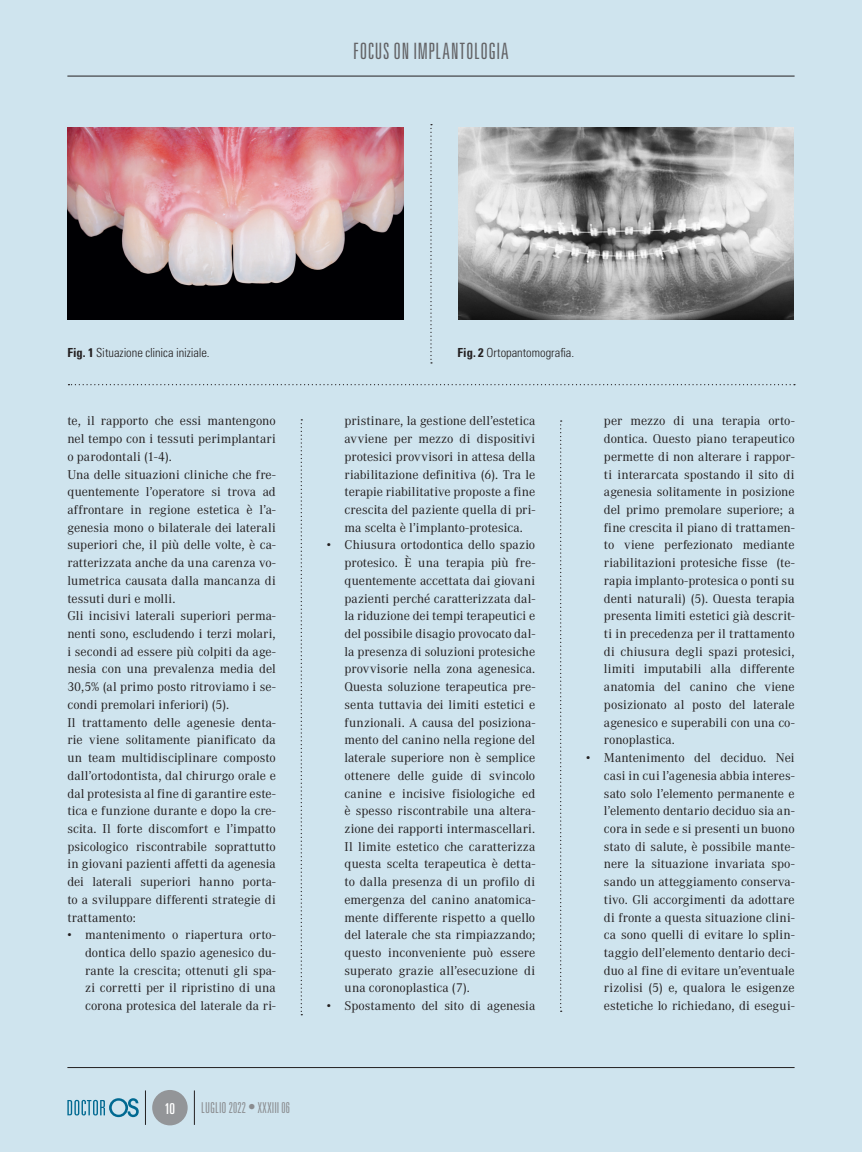
<style>
.page{position:relative;width:862px;height:1152px;background:#fff}
.page>*{position:absolute;margin:0;border:0;box-sizing:border-box;transform-origin:0 0}
.t1{font:300 ultra-condensed 22.5px "Univers";letter-spacing:.03em;color:#636366}
.t2{font:300 ultra-condensed 15px "Univers";letter-spacing:.01em;color:#8a8c8f}
.t3{font:ultra-condensed 15px "Univers";color:#fff}
.t4{font:12.5px/17.8px "Corporate ABQ";color:#231f20;text-align:justify}
.t5{font:300 condensed 12.5px "Univers";letter-spacing:-.005em;color:#231f20}
.s1{font-weight:700}
</style>
<div class="page">
<hr style="left:861px;top:0;width:1px;height:1152px;background:#cfe4ee">
<div style="left:0;top:0;width:861px;height:1152px;background:#cfe4ee"></div>
<hr style="left:67px;top:76px;width:727px;height:1px;background:#231f20">
<hr style="left:67px;top:1067px;width:727px;height:1px;background:#231f20">
<div style="left:152px;top:1090px;width:35px;height:35px;background:#939598;border-radius:50%"></div>
<svg style="left:67px;top:1098px;width:72px;height:19px"></svg>
<hr style="left:194px;top:1090px;width:1px;height:34px;background:#231f20">
<hr style="left:145px;top:1090px;width:1px;height:34px;background:#231f20">
<svg style="left:430px;top:124px;width:2px;height:239px"></svg>
<svg style="left:300px;top:419px;width:2px;height:596px"></svg>
<svg style="left:560px;top:420px;width:1px;height:592px"></svg>
<img style="left:68px;top:128px;width:335px;height:191px">
<img style="left:458px;top:128px;width:335px;height:191px">
<svg style="left:68px;top:384px;width:726px;height:1px"></svg>
<h1 class="t1" style="left:353px;top:39px;width:157px">FOCUS ON IMPLANTOLOGIA</h1>
<p class="t5" style="left:67px;top:344px;width:144px"><span class="s1">Fig. 1</span> Situazione clinica iniziale.</p>
<p class="t5" style="left:457px;top:344px;width:118px"><span class="s1">Fig. 2</span> Ortopantomografia.</p>
<p class="t4" style="left:67px;top:412px;width:210px;text-align:left">te, il rapporto che essi mantengono nel tempo con i tessuti perimplantari o parodontali (1-4).<br>Una delle situazioni cliniche che fre&shy;quentemente l’operatore si trova ad affrontare in regione estetica è l’a&shy;genesia mono o bilaterale dei laterali superiori che, il più delle volte, è ca&shy;ratterizzata anche da una carenza vo&shy;lumetrica causata dalla mancanza di tessuti duri e molli.<br>Gli incisivi laterali superiori perma&shy;nenti sono, escludendo i terzi molari, i secondi ad essere più colpiti da age&shy;nesia con una prevalenza media del 30,5% (al primo posto ritroviamo i se&shy;condi premolari inferiori) (5).<br>Il trattamento delle agenesie denta&shy;rie viene solitamente pianificato da un team multidisciplinare composto dall’ortodontista, dal chirurgo orale e dal protesista al fine di garantire este&shy;tica e funzione durante e dopo la cre&shy;scita. Il forte discomfort e l’impatto psicologico riscontrabile soprattutto in giovani pazienti affetti da agenesia dei laterali superiori hanno porta&shy;to a sviluppare differenti strategie di trattamento:</p>
<p class="t4" style="left:85px;top:926px;width:192px;text-indent:-18px">• mantenimento o riapertura orto&shy;dontica dello spazio agenesico du&shy;rante la crescita; ottenuti gli spa&shy;zi corretti per il ripristino di una corona protesica del laterale da ri-</p>
<p class="t4" style="left:344px;top:412px;width:192px">pristinare, la gestione dell’estetica avviene per mezzo di dispositivi protesici provvisori in attesa della riabilitazione definitiva (6). Tra le terapie riabilitative proposte a fine crescita del paziente quella di pri&shy;ma scelta è l’implanto-protesica.</p>
<p class="t4" style="left:344px;top:536px;width:192px;text-indent:-18px">• Chiusura ortodontica dello spazio protesico. È una terapia più fre&shy;quentemente accettata dai giovani pazienti perché caratterizzata dal&shy;la riduzione dei tempi terapeutici e del possibile disagio provocato dal&shy;la presenza di soluzioni protesiche provvisorie nella zona agenesica.<br>Questa soluzione terapeutica pre&shy;senta tuttavia dei limiti estetici e funzionali. A causa del posiziona&shy;mento del canino nella regione del laterale superiore non è semplice ottenere delle guide di svincolo canine e incisive fisiologiche ed è spesso riscontrabile una altera&shy;zione dei rapporti intermascellari.<br>Il limite estetico che caratterizza questa scelta terapeutica è detta&shy;to dalla presenza di un profilo di emergenza del canino anatomica&shy;mente differente rispetto a quello del laterale che sta rimpiazzando; questo inconveniente può essere superato grazie all’esecuzione di una coronoplastica (7).</p>
<p class="t4" style="left:326px;top:997px;width:210px">• Spostamento del sito di agenesia</p>
<p class="t4" style="left:603px;top:412px;width:192px">per mezzo di una terapia orto&shy;dontica. Questo piano terapeutico permette di non alterare i rappor&shy;ti interarcata spostando il sito di agenesia solitamente in posizione del primo premolare superiore; a fine crescita il piano di trattamen&shy;to viene perfezionato mediante riabilitazioni protesiche fisse (te&shy;rapia implanto-protesica o ponti su denti naturali) (5). Questa terapia presenta limiti estetici già descrit&shy;ti in precedenza per il trattamento di chiusura degli spazi protesici, limiti imputabili alla differente anatomia del canino che viene posizionato al posto del laterale agenesico e superabili con una co&shy;ronoplastica.</p>
<p class="t4" style="left:603px;top:749px;width:192px;text-indent:-18px">• Mantenimento del deciduo. Nei casi in cui l’agenesia abbia interes&shy;sato solo l’elemento permanente e l’elemento dentario deciduo sia an&shy;cora in sede e si presenti un buono stato di salute, è possibile mante&shy;nere la situazione invariata spo&shy;sando un atteggiamento conserva&shy;tivo. Gli accorgimenti da adottare di fronte a questa situazione clini&shy;ca sono quelli di evitare lo splin&shy;taggio dell’elemento dentario deci&shy;duo al fine di evitare un’eventuale rizolisi (5) e, qualora le esigenze estetiche lo richiedano, di esegui-</p>
<p class="t3" style="left:164px;top:1100px;width:12px">10</p>
<p class="t2" style="left:201px;top:1100px;width:90px">LUGLIO 2022 • XXXIII 06</p>
</div>
